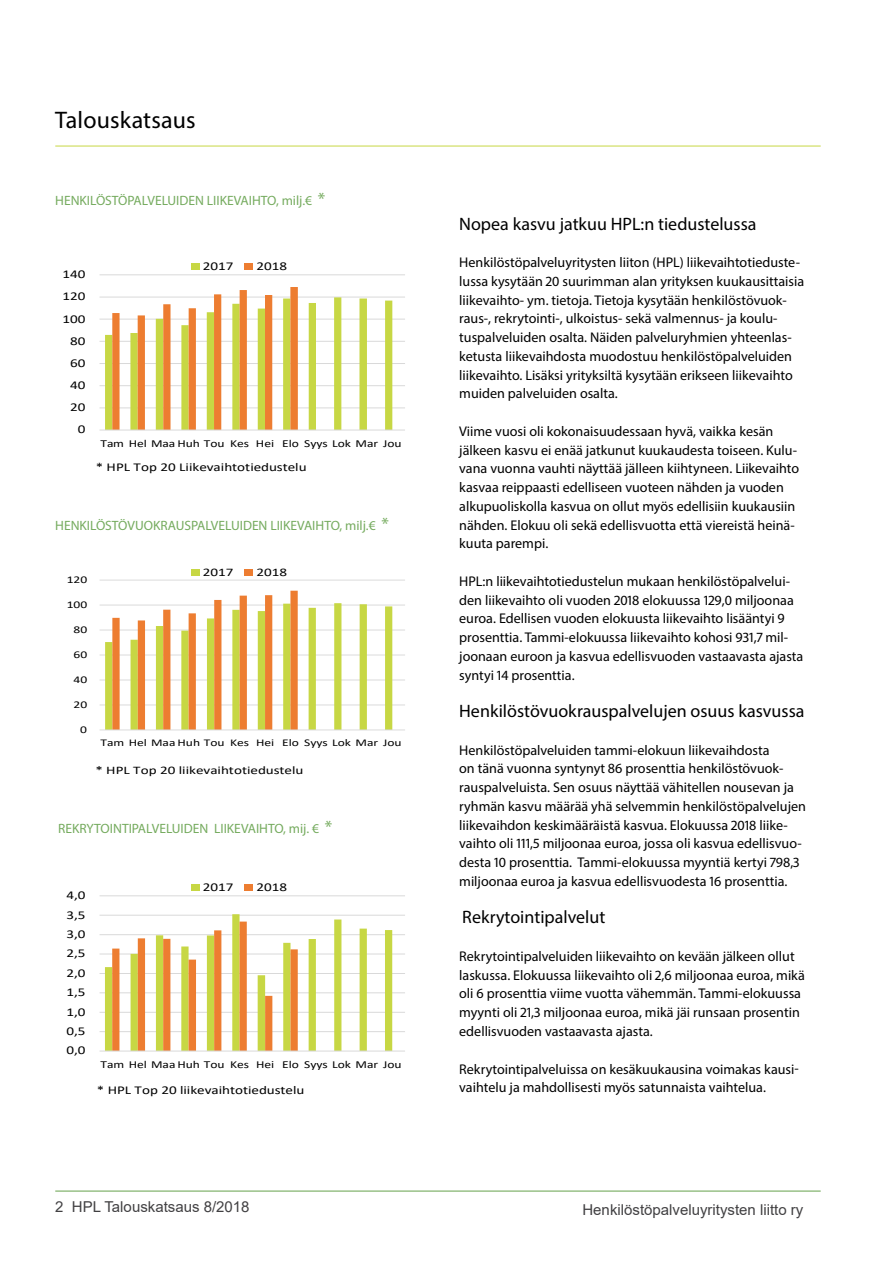
<style>
.page{position:relative;width:893px;height:1263px;background:#fff}
.page>*{position:absolute;margin:0;border:0;box-sizing:border-box;transform-origin:0 0}
.t1{font:24px "Myriad Pro";letter-spacing:.005em;color:#000}
.t2{font:18px "Myriad Pro";color:#000}
.t3{font:15px "Arial";color:#414042}
.t4{font:14.1px/18.8px "Myriad Pro";color:#000}
.t5{font:13.5px "Myriad Pro";color:#75ab5e}
.t6{font:12px "Calibri";color:#000;scale:1.26 1}
.t7{font:11.55px "Calibri";color:#000;scale:1.31 1}
.t8{font:10.65px "Calibri";color:#000;scale:1.26 1}
.t9{font:10.35px "Calibri";color:#000;scale:1.31 1}
.s1{font-size:18px}
</style>
<div class="page">
<hr style="left:55px;top:146px;width:766px;height:1px;background:#c7d744">
<hr style="left:55px;top:1191px;width:766px;height:1px;background:#66a24c">
<hr style="left:100px;top:704px;width:305px;height:1px;background:#d9d9d9">
<hr style="left:100px;top:679px;width:305px;height:1px;background:#d9d9d9">
<hr style="left:100px;top:654px;width:305px;height:1px;background:#d9d9d9">
<hr style="left:100px;top:629px;width:305px;height:2px;background:#d9d9d9">
<hr style="left:100px;top:604px;width:305px;height:2px;background:#d9d9d9">
<hr style="left:100px;top:579px;width:305px;height:2px;background:#d9d9d9">
<svg style="left:105px;top:591px;width:287px;height:138px"></svg>
<hr style="left:100px;top:729px;width:305px;height:1px;background:#d9d9d9">
<div style="left:191px;top:569px;width:8px;height:7px;background:#c7d744"></div>
<div style="left:245px;top:569px;width:8px;height:7px;background:#ed7d31"></div>
<hr style="left:100px;top:407px;width:305px;height:1px;background:#d9d9d9">
<hr style="left:100px;top:385px;width:305px;height:1px;background:#d9d9d9">
<hr style="left:100px;top:363px;width:305px;height:1px;background:#d9d9d9">
<hr style="left:100px;top:341px;width:305px;height:1px;background:#d9d9d9">
<hr style="left:100px;top:319px;width:305px;height:1px;background:#d9d9d9">
<hr style="left:100px;top:296px;width:305px;height:2px;background:#d9d9d9">
<hr style="left:100px;top:274px;width:305px;height:1px;background:#d9d9d9">
<svg style="left:105px;top:287px;width:287px;height:142px"></svg>
<hr style="left:100px;top:429px;width:305px;height:2px;background:#d9d9d9">
<div style="left:191px;top:264px;width:8px;height:6px;background:#c7d744"></div>
<div style="left:245px;top:264px;width:8px;height:6px;background:#ed7d31"></div>
<hr style="left:100px;top:1031px;width:305px;height:1px;background:#d9d9d9">
<hr style="left:100px;top:1012px;width:305px;height:1px;background:#d9d9d9">
<hr style="left:100px;top:992px;width:305px;height:1px;background:#d9d9d9">
<hr style="left:100px;top:973px;width:305px;height:1px;background:#d9d9d9">
<hr style="left:100px;top:953px;width:305px;height:1px;background:#d9d9d9">
<hr style="left:100px;top:934px;width:305px;height:1px;background:#d9d9d9">
<hr style="left:100px;top:915px;width:305px;height:1px;background:#d9d9d9">
<hr style="left:100px;top:895px;width:305px;height:1px;background:#d9d9d9">
<svg style="left:105px;top:914px;width:287px;height:136px"></svg>
<hr style="left:100px;top:1050px;width:305px;height:1px;background:#d9d9d9">
<div style="left:191px;top:885px;width:8px;height:6px;background:#c7d744"></div>
<div style="left:245px;top:885px;width:8px;height:6px;background:#ed7d31"></div>
<h1 class="t1" style="left:55px;top:105px;width:142px">Talouskatsaus</h1>
<p class="t5" style="left:55px;top:192px;width:272px">HENKILÖSTÖPALVELUIDEN LIIKEVAIHTO, milj.€ <span class="s1">*</span></p>
<p class="t6" style="left:63px;top:266px;width:20px">140</p>
<p class="t6" style="left:63px;top:288px;width:20px">120</p>
<p class="t6" style="left:63px;top:310px;width:20px">100</p>
<p class="t6" style="left:70px;top:332px;width:14px">80</p>
<p class="t6" style="left:70px;top:355px;width:14px">60</p>
<p class="t6" style="left:70px;top:377px;width:14px">40</p>
<p class="t6" style="left:70px;top:399px;width:14px">20</p>
<p class="t6" style="left:78px;top:421px;width:8px">0</p>
<p class="t6" style="left:203px;top:258px;width:26px">2017</p>
<p class="t6" style="left:256px;top:258px;width:26px">2018</p>
<p class="t8" style="left:100px;top:436px;width:240px">Tam Hel MaaHuh Tou Kes Hei Elo Syys Lok Mar Jou</p>
<p class="t6" style="left:96px;top:458px;width:169px">* HPL Top 20 Liikevaihtotiedustelu</p>
<p class="t5" style="left:55px;top:517px;width:335px">HENKILÖSTÖVUOKRAUSPALVELUIDEN LIIKEVAIHTO, milj.€ <span class="s1">*</span></p>
<p class="t9" style="left:67px;top:572px;width:17px">120</p>
<p class="t9" style="left:67px;top:597px;width:17px">100</p>
<p class="t9" style="left:74px;top:622px;width:12px">80</p>
<p class="t9" style="left:74px;top:647px;width:12px">60</p>
<p class="t9" style="left:74px;top:672px;width:12px">40</p>
<p class="t9" style="left:74px;top:697px;width:12px">20</p>
<p class="t9" style="left:80px;top:722px;width:7px">0</p>
<p class="t7" style="left:203px;top:564px;width:25px">2017</p>
<p class="t7" style="left:256px;top:564px;width:25px">2018</p>
<p class="t9" style="left:100px;top:736px;width:231px">Tam Hel MaaHuh Tou Kes Hei Elo Syys Lok Mar Jou</p>
<p class="t7" style="left:95px;top:762px;width:160px">* HPL Top 20 liikevaihtotiedustelu</p>
<p class="t5" style="left:58px;top:820px;width:276px">REKRYTOINTIPALVELUIDEN LIIKEVAIHTO, mij. € <span class="s1">*</span></p>
<p class="t6" style="left:66px;top:887px;width:17px">4,0</p>
<p class="t6" style="left:66px;top:906px;width:17px">3,5</p>
<p class="t6" style="left:66px;top:926px;width:17px">3,0</p>
<p class="t6" style="left:66px;top:945px;width:17px">2,5</p>
<p class="t6" style="left:66px;top:964px;width:17px">2,0</p>
<p class="t6" style="left:66px;top:984px;width:17px">1,5</p>
<p class="t6" style="left:66px;top:1003px;width:17px">1,0</p>
<p class="t6" style="left:66px;top:1023px;width:17px">0,5</p>
<p class="t6" style="left:66px;top:1042px;width:17px">0,0</p>
<p class="t6" style="left:203px;top:879px;width:26px">2017</p>
<p class="t6" style="left:256px;top:879px;width:26px">2018</p>
<p class="t8" style="left:100px;top:1057px;width:240px">Tam Hel MaaHuh Tou Kes Hei Elo Syys Lok Mar Jou</p>
<p class="t6" style="left:97px;top:1082px;width:166px">* HPL Top 20 liikevaihtotiedustelu</p>
<p class="t2" style="left:459px;top:212px;width:299px">Nopea kasvu jatkuu HPL:n tiedustelussa</p>
<p class="t4" style="left:459px;top:253px;width:346px">Henkilöstöpalveluyritysten liiton (HPL) liikevaihtotieduste&shy;lussa kysytään 20 suurimman alan yrityksen kuukausittaisia liikevaihto- ym. tietoja. Tietoja kysytään henkilöstövuok&shy;raus-, rekrytointi-, ulkoistus- sekä valmennus- ja koulu&shy;tuspalveluiden osalta. Näiden palveluryhmien yhteenlas&shy;ketusta liikevaihdosta muodostuu henkilöstöpalveluiden liikevaihto. Lisäksi yrityksiltä kysytään erikseen liikevaihto muiden palveluiden osalta.</p>
<p class="t4" style="left:459px;top:422px;width:341px">Viime vuosi oli kokonaisuudessaan hyvä, vaikka kesän jälkeen kasvu ei enää jatkunut kuukaudesta toiseen. Kulu&shy;vana vuonna vauhti näyttää jälleen kiihtyneen. Liikevaihto kasvaa reippaasti edelliseen vuoteen nähden ja vuoden alkupuoliskolla kasvua on ollut myös edellisiin kuukausiin nähden. Elokuu oli sekä edellisvuotta että viereistä heinä&shy;kuuta parempi.</p>
<p class="t4" style="left:459px;top:572px;width:346px">HPL:n liikevaihtotiedustelun mukaan henkilöstöpalvelui&shy;den liikevaihto oli vuoden 2018 elokuussa 129,0 miljoonaa euroa. Edellisen vuoden elokuusta liikevaihto lisääntyi 9 prosenttia. Tammi-elokuussa liikevaihto kohosi 931,7 mil&shy;joonaan euroon ja kasvua edellisvuoden vastaavasta ajasta syntyi 14 prosenttia.</p>
<p class="t2" style="left:459px;top:700px;width:347px">Henkilöstövuokrauspalvelujen osuus kasvussa</p>
<p class="t4" style="left:459px;top:740px;width:348px">Henkilöstöpalveluiden tammi-elokuun liikevaihdosta<br>on tänä vuonna syntynyt 86 prosenttia henkilöstövuok&shy;rauspalveluista. Sen osuus näyttää vähitellen nousevan ja ryhmän kasvu määrää yhä selvemmin henkilöstöpalvelujen liikevaihdon keskimääräistä kasvua. Elokuussa 2018 liike&shy;vaihto oli 111,5 miljoonaa euroa, jossa oli kasvua edellisvuo&shy;desta 10 prosenttia. Tammi-elokuussa myyntiä kertyi 798,3 miljoonaa euroa ja kasvua edellisvuodesta 16 prosenttia.</p>
<p class="t2" style="left:462px;top:906px;width:145px">Rekrytointipalvelut</p>
<p class="t4" style="left:459px;top:947px;width:347px">Rekrytointipalveluiden liikevaihto on kevään jälkeen ollut laskussa. Elokuussa liikevaihto oli 2,6 miljoonaa euroa, mikä oli 6 prosenttia viime vuotta vähemmän. Tammi-elokuussa myynti oli 21,3 miljoonaa euroa, mikä jäi runsaan prosentin edellisvuoden vastaavasta ajasta.</p>
<p class="t4" style="left:459px;top:1059px;width:341px">Rekrytointipalveluissa on kesäkuukausina voimakas kausi&shy;vaihtelu ja mahdollisesti myös satunnaista vaihtelua.</p>
<p class="t3" style="left:55px;top:1196px;width:196px">2 HPL Talouskatsaus 8/2018</p>
<p class="t3" style="left:582px;top:1199px;width:222px">Henkilöstöpalveluyritysten liitto ry</p>
</div>
